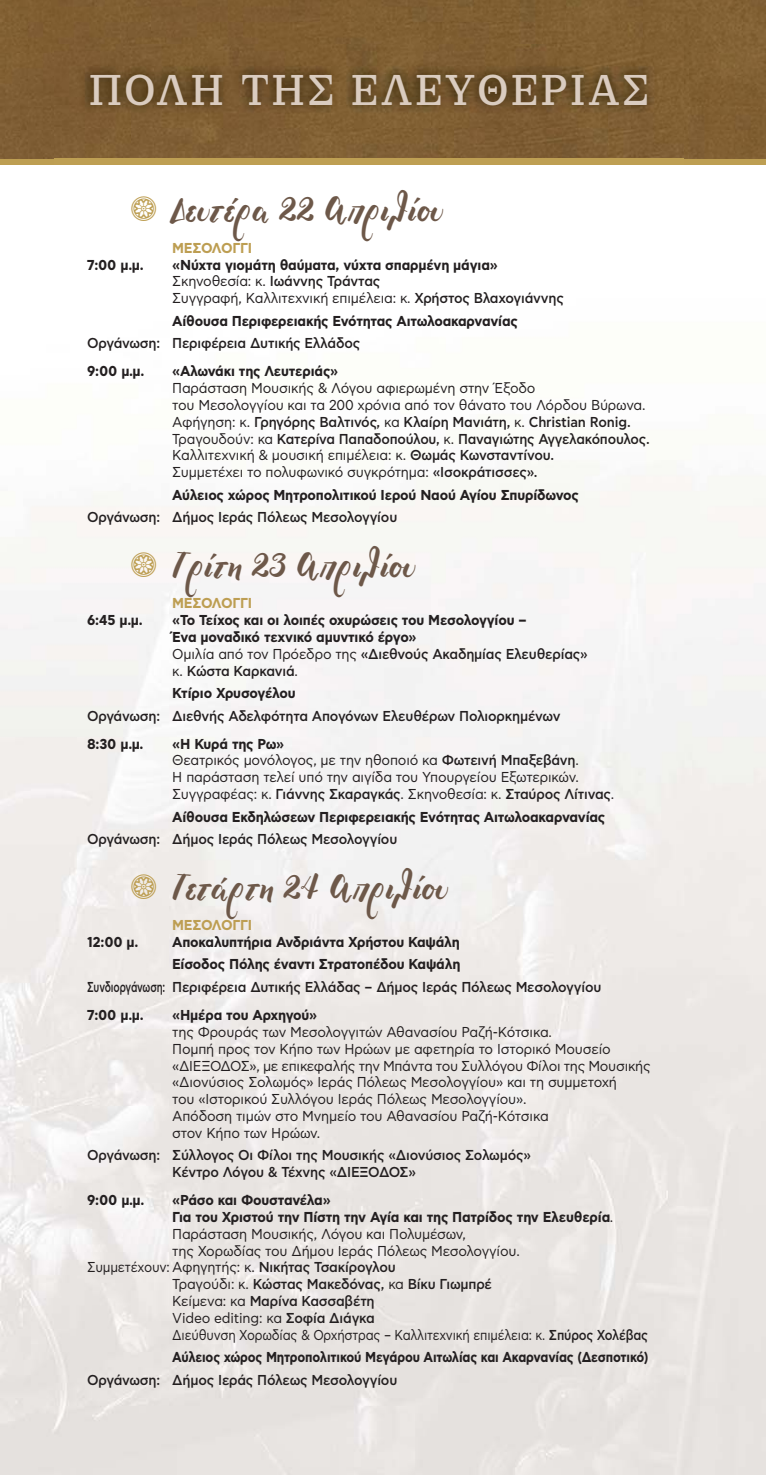
<style>
.page{position:relative;width:766px;height:1475px;background:#fff}
.page>*{position:absolute;margin:0;border:0;box-sizing:border-box;transform-origin:0 0}
.t1{font:42px "GFS Galatea";letter-spacing:.045em;color:#daccc0}
.t2{font:40px "Supergal";color:#6d5849}
.t3{font:14px/16.8px "Asty CF Std";letter-spacing:-.015em;color:#231f20;scale:.95 1}
.t4{font:700 14px/16.8px "Asty CF Std";letter-spacing:-.015em;color:#231f20;scale:.95 1}
.t5{font:500 14px/16.8px "Asty CF Std";letter-spacing:-.02em;color:#231f20;scale:.95 1}
.t6{font:500 14px "Asty CF Std";letter-spacing:-.02em;color:#231f20;scale:.7 1}
.t7{font:14px "Asty CF Std";letter-spacing:-.015em;color:#231f20;scale:.87 1}
.t8{font:700 14px "Asty CF Std";letter-spacing:-.015em;color:#231f20;scale:.88 1}
.t9{font:14px "Asty CF Std";letter-spacing:-.015em;color:#231f20;scale:.9 1}
.t10{font:700 14px "Asty CF Std";letter-spacing:-.02em;color:#bd9e52;scale:.95 1}
.s1{font-weight:700}
.s2{font-weight:500}
.s3{font-weight:400}
</style>
<div class="page">
<img style="left:0;top:164px;width:765px;height:1310px">
<div style="left:0;top:0;width:765px;height:159px;background:#7f5e32"></div>
<div style="left:0;top:159px;width:765px;height:5px;background:#bd9e52"></div>
<img style="left:55px;top:45px;width:628px;height:132px">
<svg style="left:131px;top:196px;width:25px;height:25px"></svg>
<svg style="left:131px;top:552px;width:25px;height:24px"></svg>
<svg style="left:131px;top:873px;width:25px;height:25px"></svg>
<h1 class="t1" style="left:88px;top:61px;width:562px">ΠΟΛΗ ΤΗΣ ΕΛΕΥΘΕΡΙΑΣ</h1>
<h2 class="t2" style="left:172px;top:184px;width:272px">Δευτέρα 22 Απριλίου</h2>
<p class="t10" style="left:172px;top:243px;width:86px">ΜΕΣΟΛΟΓΓΙ</p>
<p class="t4" style="left:87px;top:259px;width:61px">7:00 μ.μ.</p>
<p class="t3" style="left:172px;top:257px;width:413px"><span class="s1">«Νύχτα γιομάτη θαύματα, νύχτα σπαρμένη μάγια»<br></span>Σκηνοθεσία: κ. <span class="s2">Ιωάννης Τράντας<br></span>Συγγραφή, Καλλιτεχνική επιμέλεια: κ. <span class="s2">Χρήστος Βλαχογιάννης</span></p>
<p class="t4" style="left:172px;top:315px;width:365px">Αίθουσα Περιφερειακής Ενότητας Αιτωλοακαρνανίας</p>
<p class="t5" style="left:87px;top:336px;width:289px">Οργάνωση: Περιφέρεια Δυτικής Ελλάδος</p>
<p class="t4" style="left:87px;top:365px;width:62px">9:00 μ.μ.</p>
<p class="t4" style="left:172px;top:365px;width:176px">«Αλωνάκι της Λευτεριάς»</p>
<p class="t3" style="left:172px;top:381px;width:504px">Παράσταση Μουσικής &amp; Λόγου αφιερωμένη στην Έξοδο<br>του Μεσολογγίου και τα 200 χρόνια από τον θάνατο του Λόρδου Βύρωνα.<br>Αφήγηση: κ. <span class="s2">Γρηγόρης Βαλτινός,</span> κα <span class="s2">Κλαίρη Μανιάτη,</span> κ. <span class="s2">Christian Ronig.<br></span>Τραγουδούν: κα <span class="s2">Κατερίνα Παπαδοπούλου,</span> κ. <span class="s2">Παναγιώτης Αγγελακόπουλος.<br></span>Καλλιτεχνική &amp; μουσική επιμέλεια: κ. <span class="s2">Θωμάς Κωνσταντίνου.<br></span>Συμμετέχει το πολυφωνικό συγκρότημα: <span class="s2">«Ισοκράτισσες».</span></p>
<p class="t4" style="left:172px;top:489px;width:429px">Αύλειος χώρος Μητροπολιτικού Ιερού Ναού Αγίου Σπυρίδωνος</p>
<p class="t5" style="left:87px;top:510px;width:328px">Οργάνωση: Δήμος Ιεράς Πόλεως Μεσολογγίου</p>
<h2 class="t2" style="left:172px;top:539px;width:244px">Τρίτη 23 Απριλίου</h2>
<p class="t10" style="left:172px;top:598px;width:86px">ΜΕΣΟΛΟΓΓΙ</p>
<p class="t4" style="left:87px;top:614px;width:60px">6:45 μ.μ.</p>
<p class="t4" style="left:172px;top:614px;width:439px">«Το Τείχος και οι λοιπές οχυρώσεις του Μεσολογγίου –<br>Ένα μοναδικό τεχνικό αμυντικό έργο»<br><span class="s3">Ομιλία από τον Πρόεδρο της</span> <span class="s2">«Διεθνούς Ακαδημίας Ελευθερίας» </span><span class="s3">κ.</span> <span class="s2">Κώστα Καρκανιά</span><span class="s3">.</span></p>
<p class="t4" style="left:172px;top:687px;width:131px">Κτίριο Χρυσογέλου</p>
<p class="t5" style="left:87px;top:708px;width:499px">Οργάνωση: Διεθνής Αδελφότητα Απογόνων Ελευθέρων Πολιορκημένων</p>
<p class="t4" style="left:87px;top:737px;width:61px">8:30 μ.μ.</p>
<p class="t3" style="left:172px;top:736px;width:466px"><span class="s1">«Η Κυρά της Ρω»<br></span>Θεατρικός μονόλογος, με την ηθοποιό κα <span class="s2">Φωτεινή Μπαξεβάνη</span>.<br>Η παράσταση τελεί υπό την αιγίδα του Υπουργείου Εξωτερικών.<br>Συγγραφέας: κ. <span class="s2">Γιάννης Σκαραγκάς</span>. Σκηνοθεσία: κ. <span class="s2">Σταύρος Λίτινας</span>.</p>
<p class="t4" style="left:172px;top:810px;width:457px">Αίθουσα Εκδηλώσεων Περιφερειακής Ενότητας Αιτωλοακαρνανίας</p>
<p class="t5" style="left:87px;top:831px;width:328px">Οργάνωση: Δήμος Ιεράς Πόλεως Μεσολογγίου</p>
<h2 class="t2" style="left:172px;top:861px;width:277px">Τετάρτη 24 Απριλίου</h2>
<p class="t10" style="left:172px;top:919px;width:86px">ΜΕΣΟΛΟΓΓΙ</p>
<p class="t4" style="left:87px;top:935px;width:56px">12:00 μ.</p>
<p class="t4" style="left:172px;top:933px;width:305px;line-height:22.4px">Αποκαλυπτήρια Ανδριάντα Χρήστου Καψάλη<br>Είσοδος Πόλης έναντι Στρατοπέδου Καψάλη</p>
<p class="t6" style="left:87px;top:981px;width:736px">Συνδιοργάνωση: Περιφέρεια Δυτικής Ελλάδας – Δήμος Ιεράς Πόλεως Μεσολογγίου</p>
<p class="t4" style="left:87px;top:1008px;width:61px">7:00 μ.μ.</p>
<p class="t4" style="left:172px;top:1008px;width:154px">«Ημέρα του Αρχηγού»</p>
<p class="t3" style="left:172px;top:1024px;width:505px">της Φρουράς των Μεσολογγιτών Αθανασίου Ραζή-Κότσικα.<br>Πομπή προς τον Κήπο των Ηρώων με αφετηρία το Ιστορικό Μουσείο «ΔΙΕΞΟΔΟΣ», με επικεφαλής την Μπάντα του Συλλόγου Φίλοι της Μουσικής «Διονύσιος Σολωμός» Ιεράς Πόλεως Μεσολογγίου» και τη συμμετοχή<br>του «Ιστορικού Συλλόγου Ιεράς Πόλεως Μεσολογγίου».<br>Απόδοση τιμών στο Μνημείο του Αθανασίου Ραζή-Κότσικα<br>στον Κήπο των Ηρώων.</p>
<p class="t5" style="left:172px;top:1147px;width:379px;text-indent:-85px">Οργάνωση: Σύλλογος Οι Φίλοι της Μουσικής «Διονύσιος Σολωμός»<br>Κέντρο Λόγου &amp; Τέχνης «ΔΙΕΞΟΔΟΣ»</p>
<p class="t4" style="left:87px;top:1193px;width:62px">9:00 μ.μ.</p>
<p class="t4" style="left:172px;top:1193px;width:168px">«Ράσο και Φουστανέλα»</p>
<p class="t4" style="left:172px;top:1210px;width:465px">Για του Χριστού την Πίστη την Αγία και της Πατρίδος την Ελευθερία<span class="s3">.</span></p>
<p class="t3" style="left:172px;top:1226px;width:310px">Παράσταση Μουσικής, Λόγου και Πολυμέσων,</p>
<p class="t3" style="left:172px;top:1242px;width:367px">της Χορωδίας του Δήμου Ιεράς Πόλεως Μεσολογγίου.</p>
<p class="t9" style="left:87px;top:1261px;width:344px">Συμμετέχουν: Αφηγητής: κ. <span class="s2">Νικήτας Τσακίρογλου</span></p>
<p class="t5" style="left:172px;top:1276px;width:338px"><span class="s3">Τραγούδι: κ.</span> Κώστας Μακεδόνας, <span class="s3">κα</span> Βίκυ Γιωμπρέ</p>
<p class="t5" style="left:172px;top:1293px;width:214px"><span class="s3">Κείμενα: κα</span> Μαρίνα Κασσαβέτη</p>
<p class="t3" style="left:172px;top:1310px;width:215px">Video editing: κα <span class="s2">Σοφία Διάγκα</span></p>
<p class="t7" style="left:172px;top:1328px;width:548px">Διεύθυνση Χορωδίας &amp; Ορχήστρας – Καλλιτεχνική επιμέλεια: κ. <span class="s2">Σπύρος Χολέβας</span></p>
<p class="t8" style="left:172px;top:1351px;width:542px">Αύλειος χώρος Μητροπολιτικού Μεγάρου Αιτωλίας και Ακαρνανίας (Δεσποτικό)</p>
<p class="t5" style="left:87px;top:1371px;width:328px">Οργάνωση: Δήμος Ιεράς Πόλεως Μεσολογγίου</p>
</div>
